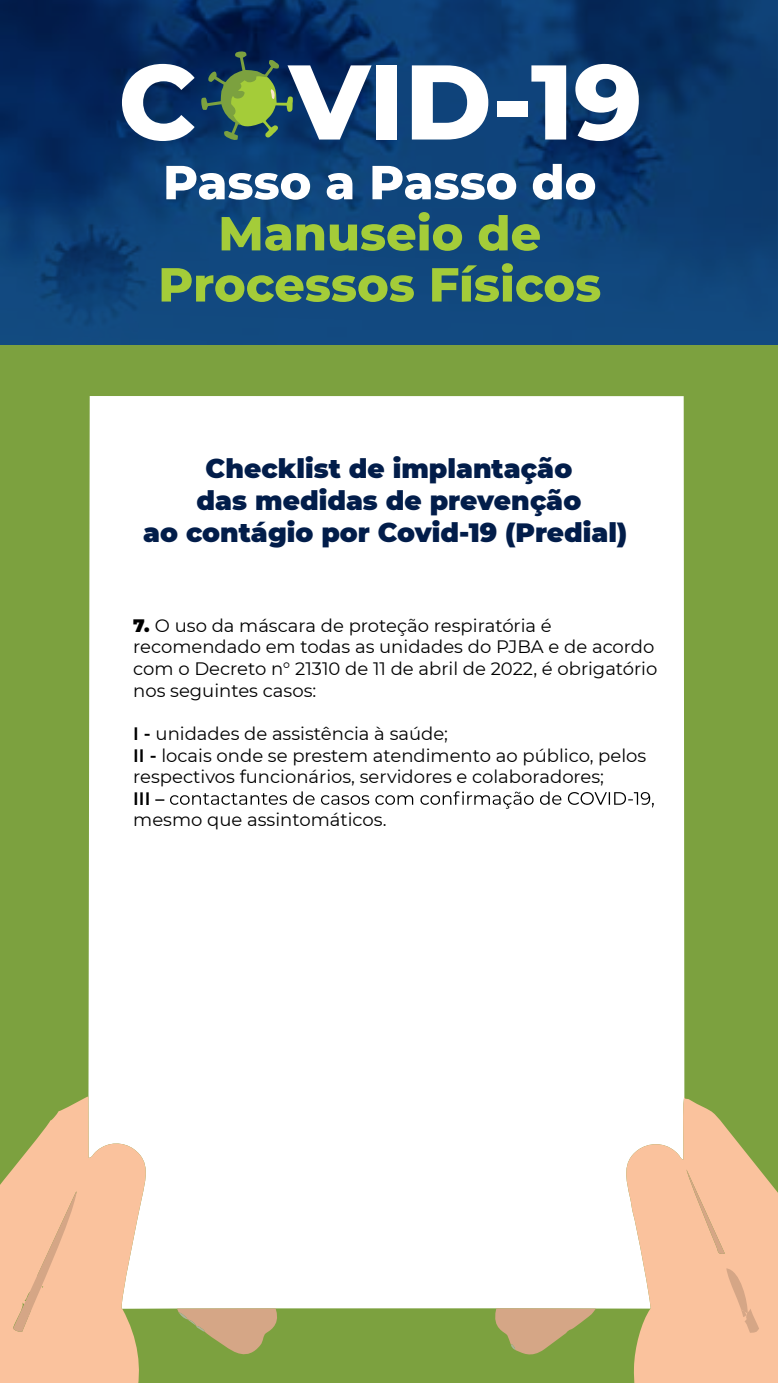
<style>
.page{position:relative;width:778px;height:1383px;background:#fff}
.page>*{position:absolute;margin:0;border:0;box-sizing:border-box;transform-origin:0 0}
.t1{font:900 26.4px/31.8px "Montserrat";color:#021d4a;text-align:center}
.t2{font:18px/21.6px "Montserrat";color:#000}
.t3{font:600 18px "Montserrat";color:#000}
.s1{font-weight:900}
.s2{font-weight:600}
</style>
<div class="page">
<img style="left:0;top:0;width:777px;height:345px">
<div style="left:0;top:345px;width:778px;height:1037px;background:#7ca13f"></div>
<div style="left:88px;top:396px;width:596px;height:912px;background:#fff"></div>
<svg style="left:621px;top:1096px;width:157px;height:286px;background:#eac69e"></svg>
<svg style="left:0;top:1096px;width:155px;height:286px;background:#e9c8a2"></svg>
<svg style="left:13px;top:1191px;width:64px;height:140px;background:#f5be99"></svg>
<svg style="left:686px;top:1169px;width:39px;height:85px;background:#f5bf9a"></svg>
<svg style="left:726px;top:1268px;width:33px;height:64px;background:#f0ba96"></svg>
<svg style="left:492px;top:1308px;width:104px;height:47px"></svg>
<svg style="left:177px;top:1308px;width:104px;height:47px"></svg>
<svg style="left:166px;top:166px;width:144px;height:34px"></svg>
<svg style="left:327px;top:173px;width:25px;height:27px"></svg>
<svg style="left:372px;top:166px;width:144px;height:34px"></svg>
<svg style="left:533px;top:164px;width:62px;height:36px"></svg>
<svg style="left:222px;top:217px;width:69px;height:34px;background:#669455"></svg>
<svg style="left:297px;top:224px;width:27px;height:26px"></svg>
<svg style="left:330px;top:212px;width:132px;height:39px;background:#51815e"></svg>
<svg style="left:478px;top:215px;width:62px;height:36px;background:#5d8b58"></svg>
<svg style="left:162px;top:268px;width:252px;height:34px;background:#5a895c"></svg>
<svg style="left:432px;top:263px;width:168px;height:39px;background:#53835e"></svg>
<svg style="left:122px;top:64px;width:73px;height:77px"></svg>
<div style="left:376px;top:65px;width:21px;height:74px;background:#fff"></div>
<svg style="left:412px;top:65px;width:76px;height:74px"></svg>
<div style="left:497px;top:102px;width:31px;height:15px;background:#fff"></div>
<svg style="left:531px;top:65px;width:35px;height:74px"></svg>
<svg style="left:575px;top:64px;width:64px;height:77px"></svg>
<svg style="left:201px;top:51px;width:170px;height:90px"></svg>
<svg style="left:170px;top:791px;width:484px;height:17px;background:#d5d5d5"></svg>
<h1 class="t1" style="left:143px;top:451px;width:485px">Checklist de implantação<br>das medidas de prevenção<br>ao contágio por Covid-19 (Predial)</h1>
<p class="t2" style="left:133px;top:614px;width:525px"><span class="s1">7.</span> O uso da máscara de proteção respiratória é recomendado em todas as unidades do PJBA e de acordo com o Decreto n° 21310 de 11 de abril de 2022, é obrigatório nos seguintes casos:</p>
<p class="t2" style="left:133px;top:722px;width:514px"><span class="s2">I -</span> unidades de assistência à saúde;<br><span class="s2">II -</span> locais onde se prestem atendimento ao público, pelos respectivos funcionários, servidores e colaboradores;</p>
<p class="t3" style="left:133px;top:785px;width:33px">III –</p>
<p class="t2" style="left:133px;top:808px;width:255px">mesmo que assintomáticos.</p>
</div>
